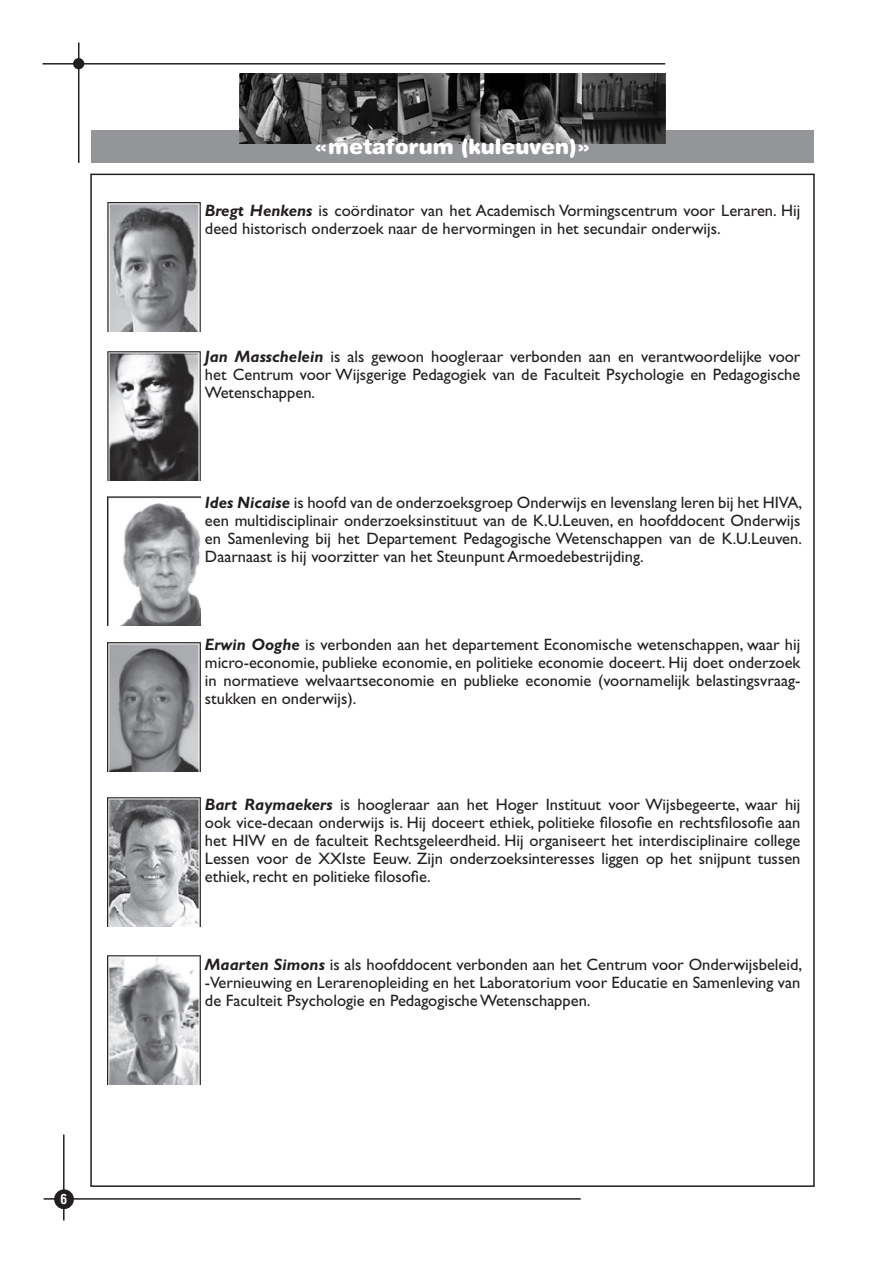
<style>
.page{position:relative;width:893px;height:1263px;background:#fff}
.page>*{position:absolute;margin:0;border:0;box-sizing:border-box;transform-origin:0 0}
.texte_10_inter_11{font:900 21px "Helvetica Rounded LT Std";color:#fff}
.texte_10_inter_11-2{font:16.5px/18px "Gill Sans Std";color:#231f20;text-align:justify}
.t1{font:700 condensed 13.5px "Helvetica LT Std";color:#fff}
.s1{font-weight:700;font-style:italic}
</style>
<div class="page">
<hr style="left:63px;top:1134px;width:2px;height:86px;background:#231f20">
<div style="left:54px;top:1189px;width:20px;height:20px;background:#231f20;border-radius:50%"></div>
<hr style="left:43px;top:63px;width:622px;height:2px;background:#231f20">
<hr style="left:44px;top:1198px;width:537px;height:2px;background:#231f20">
<hr style="left:78px;top:43px;width:1px;height:120px;background:#231f20">
<div style="left:73px;top:58px;width:11px;height:11px;background:#231f20;border-radius:50%"></div>
<div style="left:91px;top:130px;width:723px;height:33px;background:#939598"></div>
<img style="left:239px;top:73px;width:426px;height:71px">
<img style="left:107px;top:202px;width:94px;height:129px">
<img style="left:107px;top:351px;width:94px;height:130px">
<img style="left:107px;top:496px;width:94px;height:130px">
<img style="left:107px;top:642px;width:94px;height:129px">
<img style="left:107px;top:797px;width:94px;height:130px">
<img style="left:107px;top:956px;width:94px;height:129px">
<p class="t1" style="left:60px;top:1191px;width:8px">6</p>
<p class="texte_10_inter_11" style="left:314px;top:133px;width:278px">«metaforum (kuleuven)»</p>
<p class="texte_10_inter_11-2" style="left:205px;top:202px;width:597px"><span class="s1">Bregt Henkens</span> is coördinator van het Academisch Vormingscentrum voor Leraren. Hij deed historisch onderzoek naar de hervormingen in het secundair onderwijs.</p>
<p class="texte_10_inter_11-2" style="left:205px;top:347px;width:597px"><span class="s1">Jan Masschelein</span> is als gewoon hoogleraar verbonden aan en verantwoordelijke voor het Centrum voor Wijsgerige Pedagogiek van de Faculteit Psychologie en Pedagogische Wetenschappen.</p>
<p class="texte_10_inter_11-2" style="left:205px;top:493px;width:599px"><span class="s1">Ides Nicaise</span> is hoofd van de onderzoeksgroep Onderwijs en levenslang leren bij het HIVA, een multidisciplinair onderzoeksinstituut van de K.U.Leuven, en hoofddocent Onderwijs en Samenleving bij het Departement Pedagogische Wetenschappen van de K.U.Leuven.<br>Daarnaast is hij voorzitter van het Steunpunt Armoedebestrijding.</p>
<p class="texte_10_inter_11-2" style="left:205px;top:635px;width:597px"><span class="s1">Erwin Ooghe</span> is verbonden aan het departement Economische wetenschappen, waar hij micro-economie, publieke economie, en politieke economie doceert. Hij doet onderzoek in normatieve welvaartseconomie en publieke economie (voornamelijk belastingsvraag&shy;stukken en onderwijs).</p>
<p class="texte_10_inter_11-2" style="left:205px;top:796px;width:597px"><span class="s1">Bart Raymaekers</span> is hoogleraar aan het Hoger Instituut voor Wijsbegeerte, waar hij ook vice-decaan onderwijs is. Hij doceert ethiek, politieke filosofie en rechtsfilosofie aan het HIW en de faculteit Rechtsgeleerdheid. Hij organiseert het interdisciplinaire college Lessen voor de XXIste Eeuw. Zijn onderzoeksinteresses liggen op het snijpunt tussen ethiek, recht en politieke filosofie.</p>
<p class="texte_10_inter_11-2" style="left:205px;top:956px;width:599px"><span class="s1">Maarten Simons</span> is als hoofddocent verbonden aan het Centrum voor Onderwijsbeleid, -Vernieuwing en Lerarenopleiding en het Laboratorium voor Educatie en Samenleving van de Faculteit Psychologie en Pedagogische Wetenschappen.</p>
</div>
